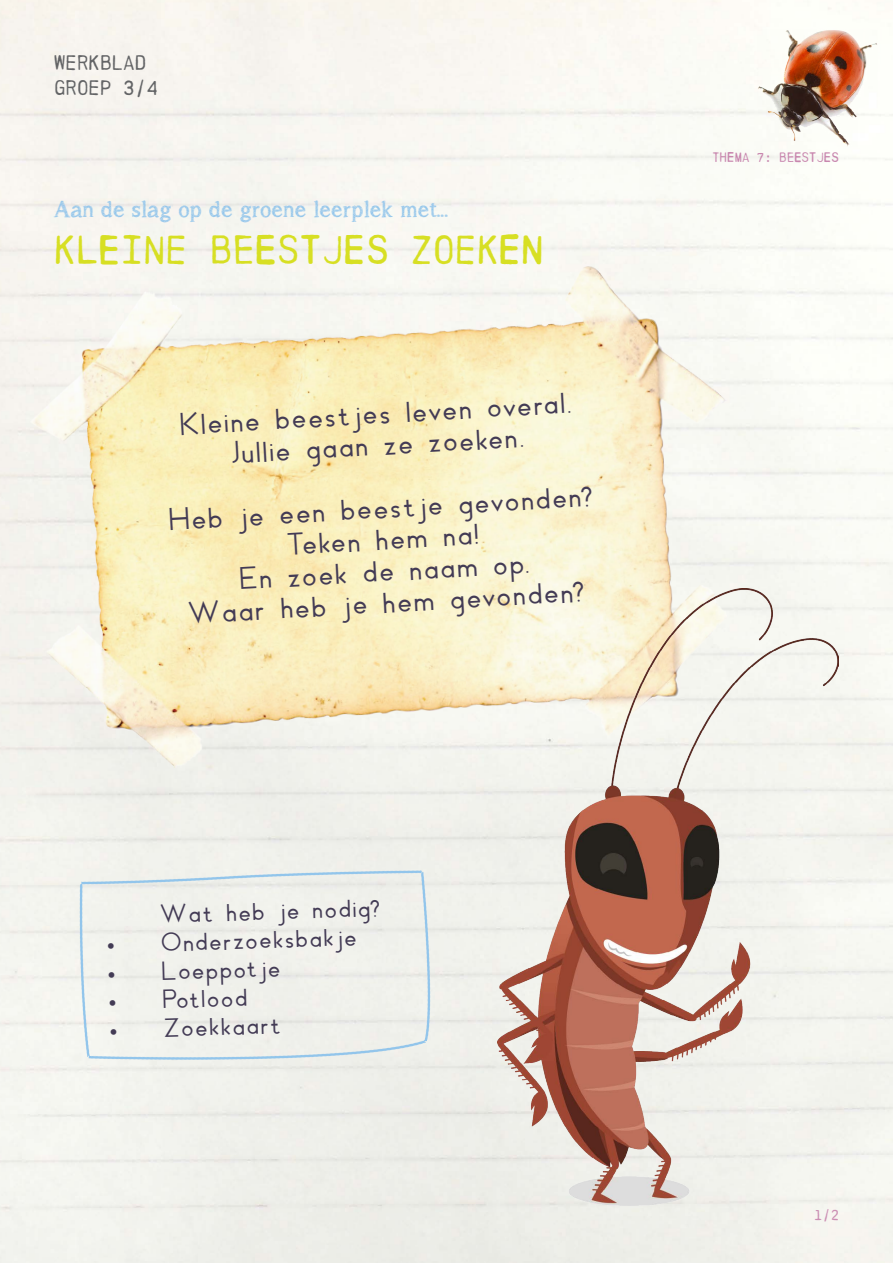
<style>
.page{position:relative;width:893px;height:1263px;background:#fff}
.page>*{position:absolute;margin:0;border:0;box-sizing:border-box;transform-origin:0 0}
.t1{font:40.5px "PRINTF";color:#d7df23}
.t2{font:28.5px/31.5px "School KX New";color:#433b55;text-align:center}
.t3{font:24px "School KX New";color:#433b55}
.t4{font:22.5px "asongforjennifer";letter-spacing:.03em;color:#92c5eb}
.t5{font:21px/25.2px "PRINTF";color:#636466}
.t6{font:15px "PRINTF";color:#cc8fb4}
.t7{font:13.5px "PRINTF";color:#c886ae}
</style>
<div class="page">
<img style="left:0;top:0;width:893px;height:1263px">
<img style="left:736px;top:7px;width:149px;height:150px">
<img style="left:23px;top:259px;width:723px;height:516px">
<svg style="left:79px;top:870px;width:352px;height:190px;background:#edefeb"></svg>
<img style="left:497px;top:589px;width:342px;height:617px">
<p class="t5" style="left:54px;top:50px;width:105px">WERKBLAD<br>GROEP 3/4</p>
<p class="t4" style="left:54px;top:195px;width:395px">Aan de slag op de groene leerplek met...</p>
<h1 class="t1" style="left:54px;top:227px;width:467px">KLEINE BEESTJES ZOEKEN</h1>
<p class="t2" style="left:179px;top:408px;width:395px;rotate:-3deg">Kleine beestjes leven overal.<br>Jullie gaan ze zoeken.</p>
<p class="t2" style="left:168px;top:503px;width:427px;rotate:-3deg">Heb je een beestje gevonden?<br>Teken hem na!<br>En zoek de naam op.<br>Waar heb je hem gevonden?</p>
<p class="t3" style="left:159px;top:899px;width:223px;rotate:-2deg">Wat heb je nodig?</p>
<p class="t3" style="left:106px;top:929px;width:253px;rotate:-2deg">• Onderzoeksbakje</p>
<p class="t3" style="left:107px;top:958px;width:175px;rotate:-2deg">• Loeppotje</p>
<p class="t3" style="left:108px;top:986px;width:141px;rotate:-2deg">• Potlood</p>
<p class="t3" style="left:109px;top:1014px;width:174px;rotate:-2deg">• Zoekkaart</p>
<p class="t7" style="left:712px;top:150px;width:128px">THEMA 7: BEESTJES</p>
<p class="t6" style="left:814px;top:1206px;width:26px">1/2</p>
</div>
